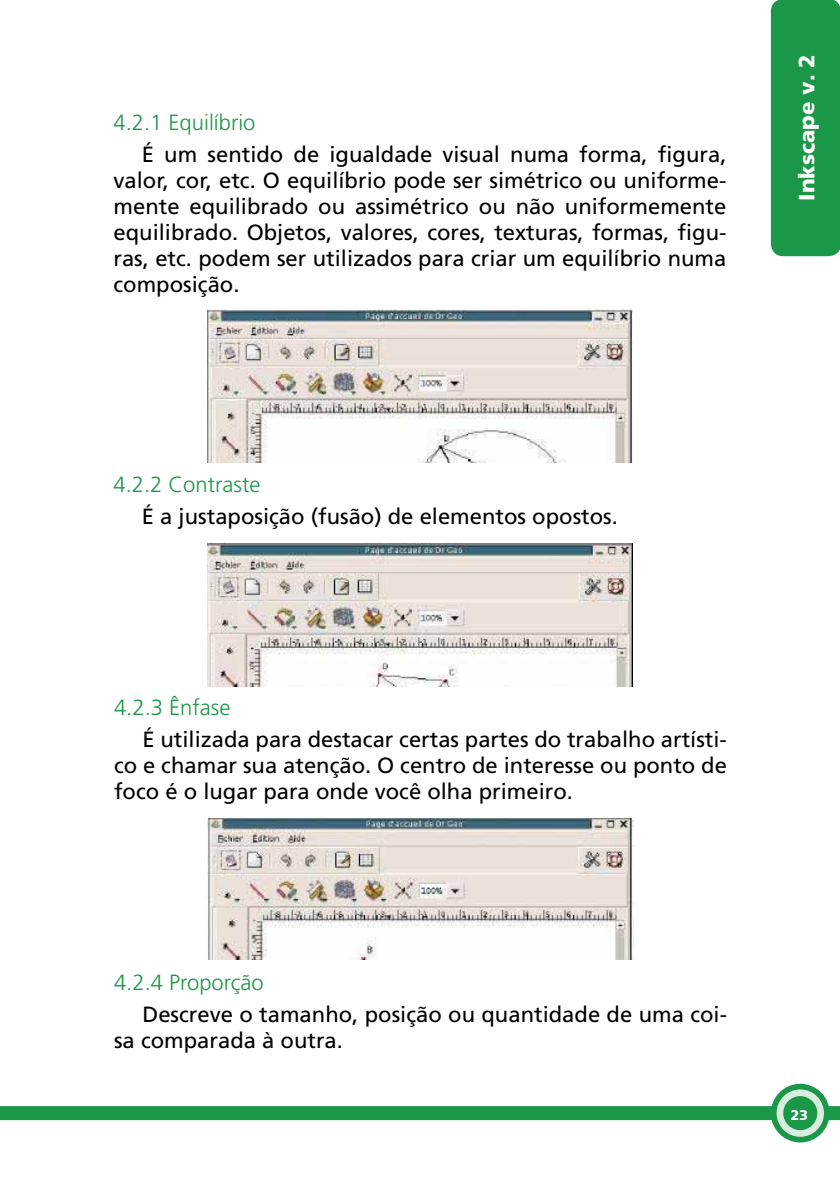
<style>
.page{position:relative;width:840px;height:1191px;background:#fff}
.page>*{position:absolute;margin:0;border:0;box-sizing:border-box;transform-origin:0 0}
.t1{font:22px/26px "Frutiger LT Std";color:#000;text-align:justify}
.t2{font:300 22px "Frutiger LT Std";color:#1b9748}
.t3{font:900 22px "Frutiger";color:#fff}
.t4{font:900 14px "Frutiger";color:#fff}
</style>
<div class="page">
<div style="left:771px;top:0;width:68px;height:255px;background:#1b9748;border-radius:11px"></div>
<div style="left:770px;top:0;width:69px;height:256px;border:2px solid #1b9748;border-radius:11px"></div>
<div style="left:0;top:1106px;width:839px;height:14px;background:#1b9748"></div>
<svg style="left:771px;top:1084px;width:57px;height:57px"></svg>
<div style="left:770px;top:1083px;width:59px;height:59px;border:2px solid #1b9748;border-radius:50%"></div>
<div style="left:777px;top:1090px;width:45px;height:45px;background:#d7eddd;border-radius:50%"></div>
<div style="left:776px;top:1089px;width:47px;height:47px;border:2px solid #d7eddd;border-radius:50%"></div>
<div style="left:782px;top:1096px;width:34px;height:34px;background:#1b9748;border-radius:50%"></div>
<img style="left:207px;top:309px;width:425px;height:153px">
<img style="left:207px;top:543px;width:425px;height:143px">
<img style="left:207px;top:818px;width:426px;height:141px">
<p class="t2" style="left:113px;top:110px;width:143px">4.2.1 Equilíbrio</p>
<p class="t1" style="left:113px;top:141px;width:614px;text-indent:28px">É um sentido de igualdade visual numa forma, figura, valor, cor, etc. O equilíbrio pode ser simétrico ou uniforme&shy;mente equilibrado ou assimétrico ou não uniformemente equilibrado. Objetos, valores, cores, texturas, formas, figu&shy;ras, etc. podem ser utilizados para criar um equilíbrio numa composição.</p>
<p class="t3" style="left:792px;top:201px;width:148px;rotate:-90deg">Inkscape v. 2</p>
<p class="t2" style="left:113px;top:472px;width:148px">4.2.2 Contraste</p>
<p class="t1" style="left:142px;top:503px;width:477px">É a justaposição (fusão) de elementos opostos.</p>
<p class="t2" style="left:114px;top:695px;width:118px">4.2.3 Ênfase</p>
<p class="t1" style="left:114px;top:726px;width:614px;text-indent:28px">É utilizada para destacar certas partes do trabalho artísti&shy;co e chamar sua atenção. O centro de interesse ou ponto de foco é o lugar para onde você olha primeiro.</p>
<p class="t2" style="left:114px;top:970px;width:151px">4.2.4 Proporção</p>
<p class="t1" style="left:114px;top:1001px;width:614px;text-indent:28px">Descreve o tamanho, posição ou quantidade de uma coi&shy;sa comparada à outra.</p>
<p class="t4" style="left:790px;top:1106px;width:19px">23</p>
</div>
